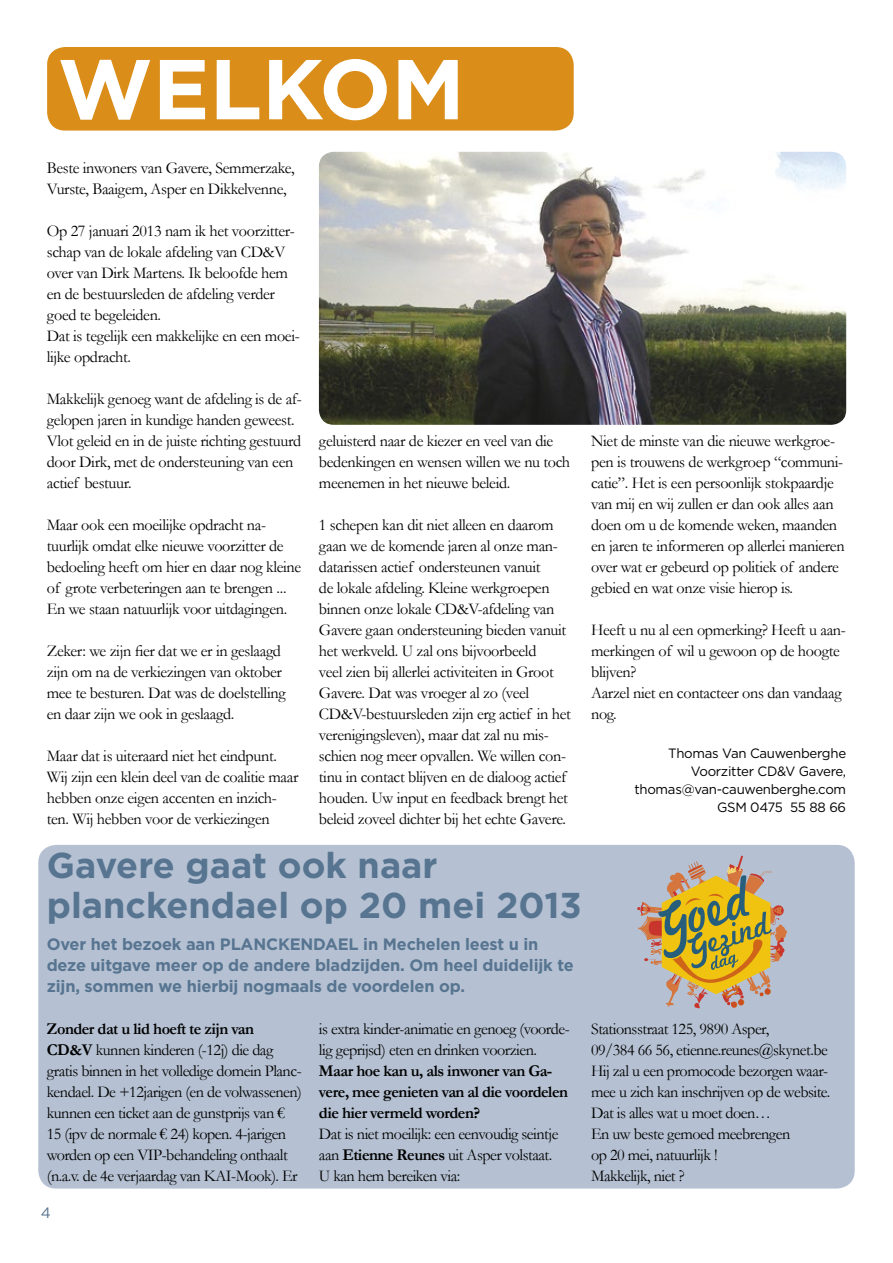
<style>
.page{position:relative;width:893px;height:1263px;background:#fff}
.page>*{position:absolute;margin:0;border:0;box-sizing:border-box;transform-origin:0 0}
.t1{font:700 84.75px "Gotham";color:#fff}
.t2{font:700 35.85px/39.5px "Gotham";color:#577490}
.t3{font:16.5px/21px "Garamond";letter-spacing:-.02em;color:#000}
.t4{font:700 16.5px/21px "Gotham";letter-spacing:-.01em;color:#577490}
.t5{font:700 16.5px/21px "Garamond";letter-spacing:-.03em;color:#000}
.t6{font:15px "Gotham";color:#577490}
.t7{font:13.5px/18px "Gotham";letter-spacing:-.02em;color:#000;text-align:right}
.s1{font-weight:700}
</style>
<div class="page">
<div style="left:47px;top:47px;width:527px;height:84px;background:#da8d18;border-radius:18px"></div>
<div style="left:38px;top:845px;width:817px;height:343px;background:#b5c1d2;border-radius:18px"></div>
<img style="left:319px;top:152px;width:527px;height:273px">
<svg style="left:637px;top:855px;width:150px;height:153px"></svg>
<h1 class="t1" style="left:58px;top:33px;width:409px">WELKOM</h1>
<p class="t3" style="left:47px;top:157px;width:249px">Beste inwoners van Gavere, Semmerzake,<br>Vurste, Baaigem, Asper en Dikkelvenne,</p>
<p class="t3" style="left:47px;top:220px;width:254px">Op 27 januari 2013 nam ik het voorzitter&shy;schap van de lokale afdeling van CD&amp;V over van Dirk Martens. Ik beloofde hem en de bestuursleden de afdeling verder goed te begeleiden.<br>Dat is tegelijk een makkelijke en een moei&shy;lijke opdracht.</p>
<p class="t3" style="left:47px;top:388px;width:257px">Makkelijk genoeg want de afdeling is de af&shy;gelopen jaren in kundige handen geweest.<br>Vlot geleid en in de juiste richting gestuurd door Dirk, met de ondersteuning van een actief bestuur.</p>
<p class="t3" style="left:47px;top:514px;width:256px">Maar ook een moeilijke opdracht na&shy;tuurlijk omdat elke nieuwe voorzitter de bedoeling heeft om hier en daar nog kleine of grote verbeteringen aan te brengen ...<br>En we staan natuurlijk voor uitdagingen.</p>
<p class="t3" style="left:47px;top:640px;width:240px">Zeker: we zijn fier dat we er in geslaagd zijn om na de verkiezingen van oktober mee te besturen. Dat was de doelstelling en daar zijn we ook in geslaagd.</p>
<p class="t3" style="left:47px;top:745px;width:253px">Maar dat is uiteraard niet het eindpunt.<br>Wij zijn een klein deel van de coalitie maar hebben onze eigen accenten en inzich&shy;ten. Wij hebben voor de verkiezingen</p>
<p class="t3" style="left:319px;top:430px;width:253px">geluisterd naar de kiezer en veel van die bedenkingen en wensen willen we nu toch meenemen in het nieuwe beleid.</p>
<p class="t3" style="left:319px;top:514px;width:253px">1 schepen kan dit niet alleen en daarom gaan we de komende jaren al onze man&shy;datarissen actief ondersteunen vanuit<br>de lokale afdeling. Kleine werkgroepen binnen onze lokale CD&amp;V-afdeling van Gavere gaan ondersteuning bieden vanuit het werkveld. U zal ons bijvoorbeeld<br>veel zien bij allerlei activiteiten in Groot Gavere. Dat was vroeger al zo (veel CD&amp;V-bestuursleden zijn erg actief in het verenigingsleven), maar dat zal nu mis&shy;schien nog meer opvallen. We willen con&shy;tinu in contact blijven en de dialoog actief houden. Uw input en feedback brengt het beleid zoveel dichter bij het echte Gavere.</p>
<h2 class="t2" style="left:47px;top:845px;width:537px">Gavere gaat ook naar planckendael op 20 mei 2013</h2>
<p class="t4" style="left:47px;top:933px;width:529px">Over het bezoek aan PLANCKENDAEL in Mechelen leest u in deze uitgave meer op de andere bladzijden. Om heel duidelijk te zijn, sommen we hierbij nogmaals de voordelen op.</p>
<p class="t3" style="left:591px;top:430px;width:255px">Niet de minste van die nieuwe werkgroe&shy;pen is trouwens de werkgroep “communi&shy;catie”. Het is een persoonlijk stokpaardje van mij en wij zullen er dan ook alles aan doen om u de komende weken, maanden en jaren te informeren op allerlei manieren over wat er gebeurd op politiek of andere gebied en wat onze visie hierop is.</p>
<p class="t3" style="left:591px;top:619px;width:256px">Heeft u nu al een opmerking? Heeft u aan&shy;merkingen of wil u gewoon op de hoogte blijven?<br>Aarzel niet en contacteer ons dan vandaag nog.</p>
<p class="t7" style="left:634px;top:744px;width:213px">Thomas Van Cauwenberghe<br>Voorzitter CD&amp;V Gavere, thomas@van-cauwenberghe.com<br>GSM 0475 55 88 66</p>
<p class="t3" style="left:47px;top:1018px;width:257px"><span class="s1">Zonder dat u lid hoeft te zijn van CD&amp;V</span> kunnen kinderen (-12j) die dag gratis binnen in het volledige domein Planc&shy;kendael. De +12jarigen (en de volwassenen) kunnen een ticket aan de gunstprijs van € 15 (ipv de normale € 24) kopen. 4-jarigen worden op een VIP-behandeling onthaalt (n.a.v. de 4e verjaardag van KAI-Mook). Er</p>
<p class="t3" style="left:319px;top:1018px;width:252px">is extra kinder-animatie en genoeg (voorde&shy;lig geprijsd) eten en drinken voorzien.</p>
<p class="t5" style="left:319px;top:1060px;width:251px">Maar hoe kan u, als inwoner van Ga&shy;vere, mee genieten van al die voordelen die hier vermeld worden?</p>
<p class="t3" style="left:319px;top:1123px;width:241px">Dat is niet moeilijk: een eenvoudig seintje aan <span class="s1">Etienne Reunes</span> uit Asper volstaat.<br>U kan hem bereiken via:</p>
<p class="t6" style="left:41px;top:1203px;width:12px">4</p>
<p class="t3" style="left:591px;top:1018px;width:241px">Stationsstraat 125, 9890 Asper,<br>09/384 66 56, etienne.reunes@skynet.be<br>Hij zal u een promocode bezorgen waar&shy;mee u zich kan inschrijven op de website.<br>Dat is alles wat u moet doen…<br>En uw beste gemoed meebrengen<br>op 20 mei, natuurlijk !<br>Makkelijk, niet ?</p>
</div>
